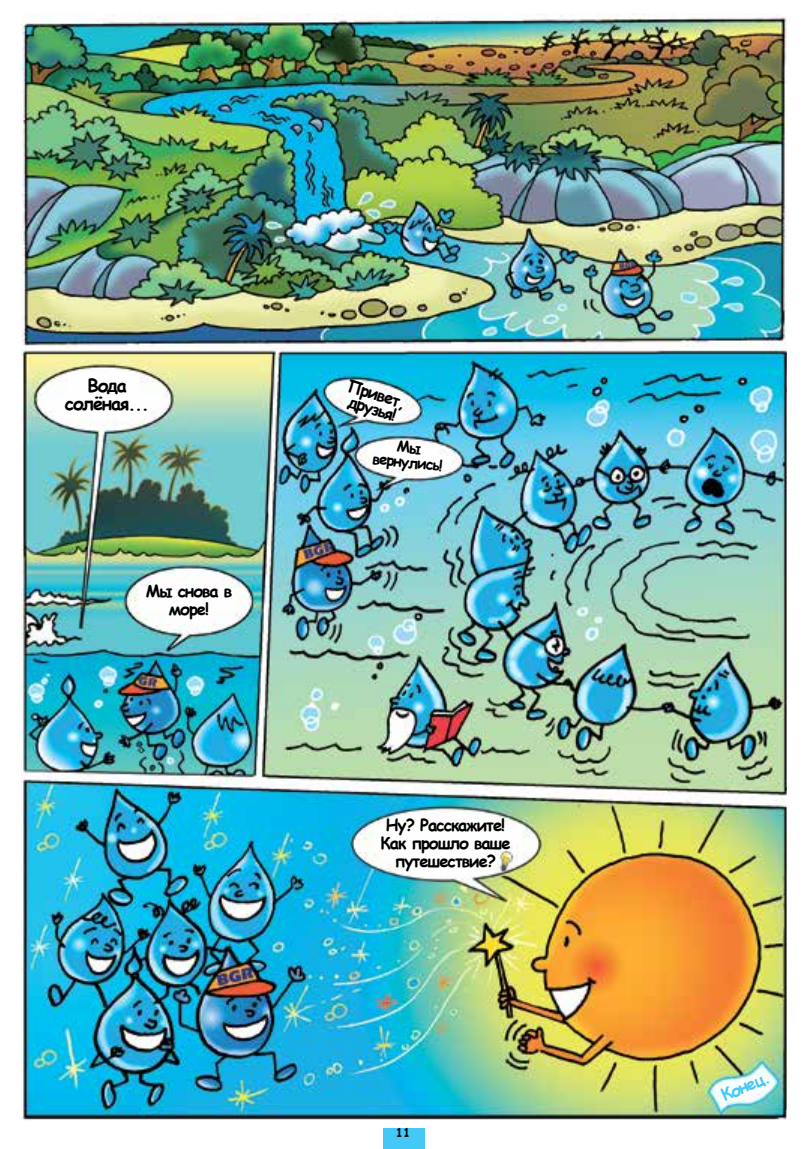
<style>
.page{position:relative;width:808px;height:1149px;background:#fff}
.page>*{position:absolute;margin:0;border:0;box-sizing:border-box;transform-origin:0 0}
.t1{font:700 18px/18px "Comic Sans MS";letter-spacing:-.06em;color:#000;text-align:center}
.t2{font:700 16.5px/18px "Comic Sans MS";letter-spacing:-.06em;color:#000;text-align:center}
.t3{font:700 16.5px "Comic Sans MS";color:#44c8f5}
.t4{font:700 15px/15px "Comic Sans MS";color:#000;text-align:center}
.t5{font:700 12px "Comic Sans MS";color:#000}
</style>
<div class="page">
<div style="left:383px;top:1128px;width:42px;height:20px;background:#44c8f5"></div>
<img style="left:21px;top:14px;width:766px;height:1105px">
<img style="left:495px;top:845px;width:24px;height:27px">
<p class="t1" style="left:65px;top:375px;width:86px">Вода солёная...</p>
<p class="t2" style="left:146px;top:581px;width:88px">Мы снова в море!</p>
<p class="t2" style="left:350px;top:377px;width:62px;line-height:15px;rotate:17deg">Привет, друзья!</p>
<p class="t4" style="left:375px;top:435px;width:72px;rotate:6deg">Мы вернулись!</p>
<p class="t2" style="left:380px;top:815px;width:132px">Hy? Расскажите!<br>Как прошло ваше путешествие?</p>
<p class="t5" style="left:396px;top:1123px;width:16px">11</p>
<p class="t3" style="left:717px;top:1084px;width:53px;rotate:-23deg">Конец.</p>
</div>
